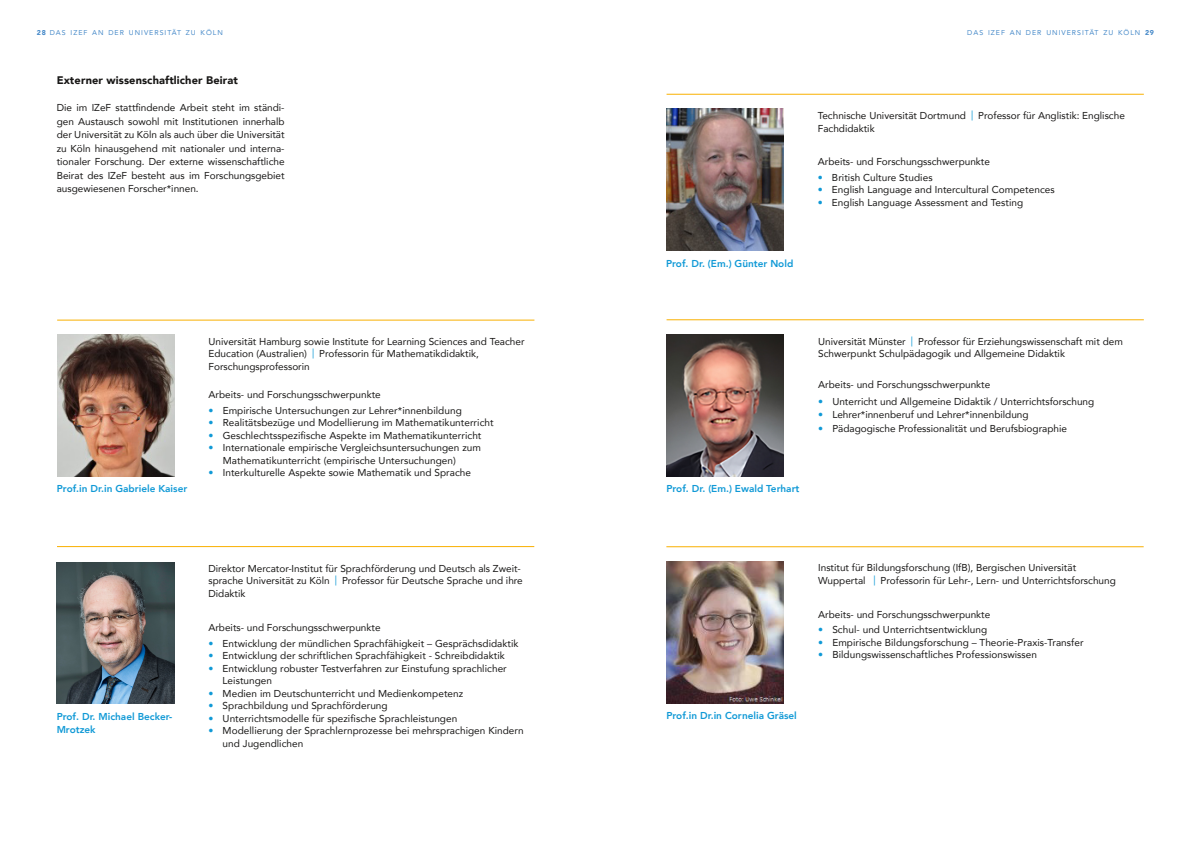
<style>
.page{position:relative;width:1191px;height:842px;background:#fff}
.page>*{position:absolute;margin:0;border:0;box-sizing:border-box;transform-origin:0 0}
.Untertilel_B{font:900 11px "Avenir";letter-spacing:.01em;color:#181716}
.Fließtext_2Jahresber{font:10px/13.5px "Avenir";letter-spacing:.005em;color:#181716}
.Mitglieder{font:10px/12.5px "Avenir";color:#181716}
.Überschrift_Mitglied{font:10px "Avenir";color:#181716}
.Name_Mitglieder_und{font:800 10px "Avenir";color:#1099d6}
.t1{font:7px "Avenir";letter-spacing:.145em;color:#478ac9}
.s1{font-weight:900}
.s2{color:#1099d6}
</style>
<div class="page">
<img style="left:666px;top:334px;width:118px;height:142px">
<img style="left:666px;top:561px;width:118px;height:142px">
<hr style="left:666px;top:546px;width:477px;height:1px;background:#f9b000">
<hr style="left:666px;top:319px;width:477px;height:1px;background:#f9b000">
<hr style="left:666px;top:94px;width:477px;height:1px;background:#f9b000">
<img style="left:666px;top:109px;width:117px;height:142px">
<img style="left:57px;top:335px;width:117px;height:142px">
<img style="left:57px;top:563px;width:117px;height:141px">
<hr style="left:57px;top:546px;width:477px;height:1px;background:#f9b000">
<hr style="left:57px;top:320px;width:477px;height:1px;background:#f9b000">
<p class="t1" style="left:37px;top:27px;width:187px"><span class="s1">28</span> DAS IZEF AN DER UNIVERSITÄT ZU KÖLN</p>
<p class="t1" style="left:967px;top:27px;width:188px">DAS IZEF AN DER UNIVERSITÄT ZU KÖLN <span class="s1">29</span></p>
<p class="Untertilel_B" style="left:57px;top:71px;width:183px">Externer wissenschaftlicher Beirat</p>
<p class="Fließtext_2Jahresber" style="left:57px;top:101px;width:229px;text-align:justify">Die im IZeF stattfindende Arbeit steht im ständi&shy;gen Austausch sowohl mit Institutionen innerhalb der Universität zu Köln als auch über die Universität zu Köln hinausgehend mit nationaler und interna&shy;tionaler Forschung. Der externe wissenschaftliche Beirat des IZeF besteht aus im Forschungsgebiet ausgewiesenen Forscher*innen.</p>
<p class="Name_Mitglieder_und" style="left:57px;top:481px;width:132px">Prof.in Dr.in Gabriele Kaiser</p>
<p class="Mitglieder" style="left:208px;top:335px;width:317px">Universität Hamburg sowie Institute for Learning Sciences and Teacher<br>Education (Australien) <span class="s2">|</span> Professorin für Mathematikdidaktik,</p>
<p class="Mitglieder" style="left:208px;top:360px;width:103px">Forschungsprofessorin</p>
<p class="Überschrift_Mitglied" style="left:208px;top:387px;width:174px">Arbeits- und Forschungsschwerpunkte</p>
<p class="Fließtext_2Jahresber" style="left:208px;top:403px;width:255px"><span class="s2">•</span> Empirische Untersuchungen zur Lehrer*innenbildung</p>
<p class="Fließtext_2Jahresber" style="left:208px;top:416px;width:286px"><span class="s2">•</span> Realitätsbezüge und Modellierung im Mathematikunterricht</p>
<p class="Fließtext_2Jahresber" style="left:208px;top:428px;width:274px"><span class="s2">•</span> Geschlechtsspezifische Aspekte im Mathematikunterricht</p>
<p class="Fließtext_2Jahresber" style="left:223px;top:441px;width:260px;line-height:12.5px;text-indent:-14px"><span class="s2">•</span> Internationale empirische Vergleichsuntersuchungen zum<br>Mathematikunterricht (empirische Untersuchungen)</p>
<p class="Fließtext_2Jahresber" style="left:208px;top:466px;width:264px"><span class="s2">•</span> Interkulturelle Aspekte sowie Mathematik und Sprache</p>
<p class="Name_Mitglieder_und" style="left:57px;top:708px;width:117px">Prof. Dr. Michael Becker-</p>
<p class="Name_Mitglieder_und" style="left:57px;top:722px;width:40px">Mrotzek</p>
<p class="Mitglieder" style="left:208px;top:562px;width:316px">Direktor Mercator-Institut für Sprachförderung und Deutsch als Zweit&shy;sprache Universität zu Köln <span class="s2">|</span> Professor für Deutsche Sprache und ihre<br>Didaktik</p>
<p class="Überschrift_Mitglied" style="left:208px;top:620px;width:174px">Arbeits- und Forschungsschwerpunkte</p>
<p class="Fließtext_2Jahresber" style="left:208px;top:636px;width:312px"><span class="s2">•</span> Entwicklung der mündlichen Sprachfähigkeit – Gesprächsdidaktik</p>
<p class="Fließtext_2Jahresber" style="left:208px;top:648px;width:298px"><span class="s2">•</span> Entwicklung der schriftlichen Sprachfähigkeit - Schreibdidaktik</p>
<p class="Fließtext_2Jahresber" style="left:223px;top:661px;width:286px;line-height:12.5px;text-indent:-14px"><span class="s2">•</span> Entwicklung robuster Testverfahren zur Einstufung sprachlicher<br>Leistungen</p>
<p class="Fließtext_2Jahresber" style="left:208px;top:686px;width:256px"><span class="s2">•</span> Medien im Deutschunterricht und Medienkompetenz</p>
<p class="Fließtext_2Jahresber" style="left:208px;top:698px;width:181px"><span class="s2">•</span> Sprachbildung und Sprachförderung</p>
<p class="Fließtext_2Jahresber" style="left:208px;top:711px;width:250px"><span class="s2">•</span> Unterrichtsmodelle für spezifische Sprachleistungen</p>
<p class="Fließtext_2Jahresber" style="left:223px;top:724px;width:302px;line-height:12.5px;text-indent:-14px"><span class="s2">•</span> Modellierung der Sprachlernprozesse bei mehrsprachigen Kindern und Jugendlichen</p>
<p class="Name_Mitglieder_und" style="left:666px;top:255px;width:129px">Prof. Dr. (Em.) Günter Nold</p>
<p class="Mitglieder" style="left:817px;top:108px;width:309px;line-height:13.5px">Technische Universität Dortmund <span class="s2">|</span> Professor für Anglistik: Englische<br>Fachdidaktik</p>
<p class="Überschrift_Mitglied" style="left:817px;top:154px;width:174px">Arbeits- und Forschungsschwerpunkte</p>
<p class="Fließtext_2Jahresber" style="left:817px;top:170px;width:116px"><span class="s2">•</span> British Culture Studies</p>
<p class="Fließtext_2Jahresber" style="left:817px;top:183px;width:238px"><span class="s2">•</span> English Language and Intercultural Competences</p>
<p class="Fließtext_2Jahresber" style="left:817px;top:195px;width:207px"><span class="s2">•</span> English Language Assessment and Testing</p>
<p class="Mitglieder" style="left:818px;top:335px;width:306px">Universität Münster <span class="s2">|</span> Professor für Erziehungswissenschaft mit dem<br>Schwerpunkt Schulpädagogik und Allgemeine Didaktik</p>
<p class="Überschrift_Mitglied" style="left:818px;top:377px;width:174px">Arbeits- und Forschungsschwerpunkte</p>
<p class="Fließtext_2Jahresber" style="left:818px;top:394px;width:277px"><span class="s2">•</span> Unterricht und Allgemeine Didaktik / Unterrichtsforschung</p>
<p class="Fließtext_2Jahresber" style="left:818px;top:407px;width:212px"><span class="s2">•</span> Lehrer*innenberuf und Lehrer*innenbildung</p>
<p class="Fließtext_2Jahresber" style="left:818px;top:421px;width:250px"><span class="s2">•</span> Pädagogische Professionalität und Berufsbiographie</p>
<p class="Name_Mitglieder_und" style="left:666px;top:481px;width:134px">Prof. Dr. (Em.) Ewald Terhart</p>
<p class="Name_Mitglieder_und" style="left:666px;top:708px;width:132px">Prof.in Dr.in Cornelia Gräsel</p>
<p class="Mitglieder" style="left:818px;top:561px;width:299px">Institut für Bildungsforschung (IfB), Bergischen Universität<br>Wuppertal <span class="s2">|</span> Professorin für Lehr-, Lern- und Unterrichtsforschung</p>
<p class="Überschrift_Mitglied" style="left:818px;top:606px;width:174px">Arbeits- und Forschungsschwerpunkte</p>
<p class="Fließtext_2Jahresber" style="left:818px;top:622px;width:170px"><span class="s2">•</span> Schul- und Unterrichtsentwicklung</p>
<p class="Fließtext_2Jahresber" style="left:818px;top:635px;width:267px"><span class="s2">•</span> Empirische Bildungsforschung – Theorie-Praxis-Transfer</p>
<p class="Fließtext_2Jahresber" style="left:818px;top:647px;width:220px"><span class="s2">•</span> Bildungswissenschaftliches Professionswissen</p>
</div>
